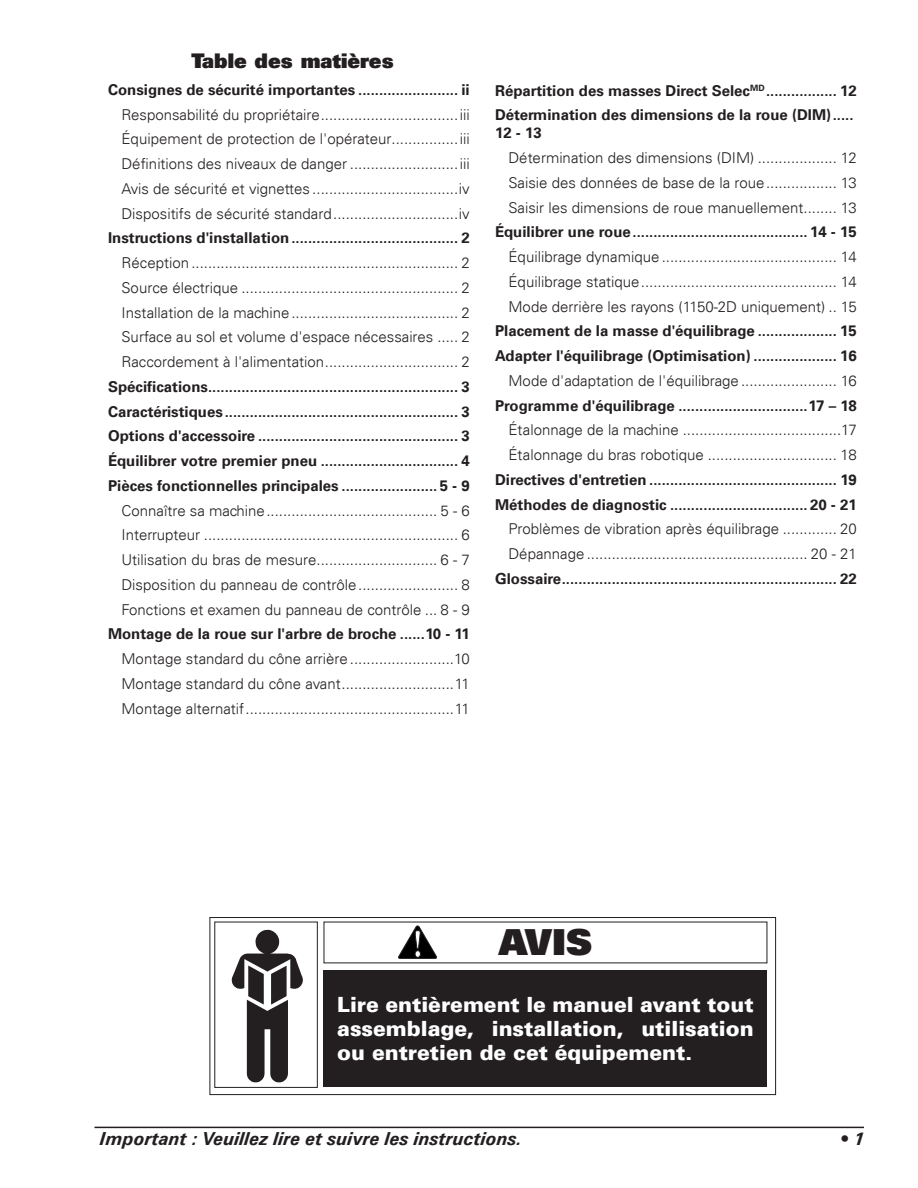
<style>
.page{position:relative;width:918px;height:1188px;background:#fff}
.page>*{position:absolute;margin:0;border:0;box-sizing:border-box;transform-origin:0 0}
.t1{font:900 36px "Univers LT";color:#231f20}
.t2{font:900 21px/24px "Univers LT";letter-spacing:-.005em;color:#fff;text-align:justify}
.t3{font:900 20.25px "Univers LT";color:#231f20}
.t4{font:italic 700 18px "Univers LT";color:#231f20}
.t5{font:300 15px/24.8px "Univers LT";color:#231f20;text-align:justify}
.t6{font:700 15px/24.8px "Univers LT";color:#231f20}
</style>
<div class="page">
<hr style="left:94px;top:1127px;width:770px;height:1px;background:#231f20">
<div style="left:210px;top:917px;width:566px;height:178px;border:1px solid #231f20"></div>
<img style="left:231px;top:929px;width:72px;height:154px">
<div style="left:215px;top:922px;width:103px;height:166px;border:1px solid #231f20"></div>
<div style="left:324px;top:970px;width:443px;height:117px;background:#231f20"></div>
<svg style="left:398px;top:926px;width:39px;height:33px"></svg>
<h3 class="t3" style="left:191px;top:47px;width:204px">Table des matières</h3>
<p class="t6" style="left:108px;top:77px;width:363px">Consignes de sécurité importantes ........................ ii</p>
<p class="t5" style="left:122px;top:102px;width:350px">Responsabilité du propriétaire .................................iii Équipement de protection de l'opérateur................iii Définitions des niveaux de danger ..........................iii Avis de sécurité et vignettes ...................................iv Dispositifs de sécurité standard ..............................iv</p>
<p class="t6" style="left:108px;top:226px;width:363px">Instructions d'installation ........................................ 2</p>
<p class="t5" style="left:122px;top:251px;width:350px">Réception ................................................................ 2<br>Source électrique .................................................... 2<br>Installation de la machine ........................................ 2<br>Surface au sol et volume d'espace nécessaires ..... 2<br>Raccordement à l'alimentation ................................ 2</p>
<p class="t6" style="left:108px;top:374px;width:363px;text-align:justify">Spécifications ............................................................ 3<br>Caractéristiques ........................................................ 3<br>Options d'accessoire ................................................ 3<br>Équilibrer votre premier pneu ................................. 4<br>Pièces fonctionnelles principales ....................... 5 - 9</p>
<p class="t5" style="left:122px;top:498px;width:350px">Connaître sa machine ......................................... 5 - 6<br>Interrupteur ............................................................. 6<br>Utilisation du bras de mesure............................. 6 - 7<br>Disposition du panneau de contrôle ........................ 8<br>Fonctions et examen du panneau de contrôle ... 8 - 9</p>
<p class="t6" style="left:108px;top:622px;width:363px">Montage de la roue sur l'arbre de broche ......10 - 11</p>
<p class="t5" style="left:122px;top:647px;width:350px">Montage standard du cône arrière .........................10<br>Montage standard du cône avant ...........................11<br>Montage alternatif ..................................................11</p>
<p class="t6" style="left:495px;top:78px;width:363px">Répartition des masses Direct Selec<sup>MD</sup> ................. 12<br>Détermination des dimensions de la roue (DIM) .....</p>
<p class="t6" style="left:495px;top:121px;width:48px">12 - 13</p>
<p class="t5" style="left:508px;top:145px;width:350px">Détermination des dimensions (DIM) ................... 12<br>Saisie des données de base de la roue ................. 13<br>Saisir les dimensions de roue manuellement........ 13</p>
<p class="t6" style="left:495px;top:220px;width:363px">Équilibrer une roue .......................................... 14 - 15</p>
<p class="t5" style="left:508px;top:244px;width:350px">Équilibrage dynamique .......................................... 14<br>Équilibrage statique ............................................... 14<br>Mode derrière les rayons (1150-2D uniquement) .. 15</p>
<p class="t6" style="left:495px;top:319px;width:363px">Placement de la masse d'équilibrage ................... 15<br>Adapter l'équilibrage (Optimisation) .................... 16</p>
<p class="t5" style="left:508px;top:368px;width:350px">Mode d'adaptation de l'équilibrage ....................... 16</p>
<p class="t6" style="left:495px;top:393px;width:363px">Programme d'équilibrage ...............................17 – 18</p>
<p class="t5" style="left:508px;top:418px;width:350px">Étalonnage de la machine ......................................17<br>Étalonnage du bras robotique ............................... 18</p>
<p class="t6" style="left:495px;top:467px;width:363px">Directives d'entretien ............................................. 19<br>Méthodes de diagnostic ................................. 20 - 21</p>
<p class="t5" style="left:508px;top:517px;width:350px">Problèmes de vibration après équilibrage ............. 20<br>Dépannage ..................................................... 20 - 21</p>
<p class="t6" style="left:495px;top:566px;width:363px">Glossaire .................................................................. 22</p>
<h1 class="t1" style="left:499px;top:919px;width:95px">AVIS</h1>
<h2 class="t2" style="left:337px;top:993px;width:418px">Lire entièrement le manuel avant tout assemblage, installation, utilisation ou entretien de cet équipement.</h2>
<p class="t4" style="left:100px;top:1128px;width:424px">Important : Veuillez lire et suivre les instructions.</p>
<p class="t4" style="left:840px;top:1128px;width:26px">• 1</p>
</div>
